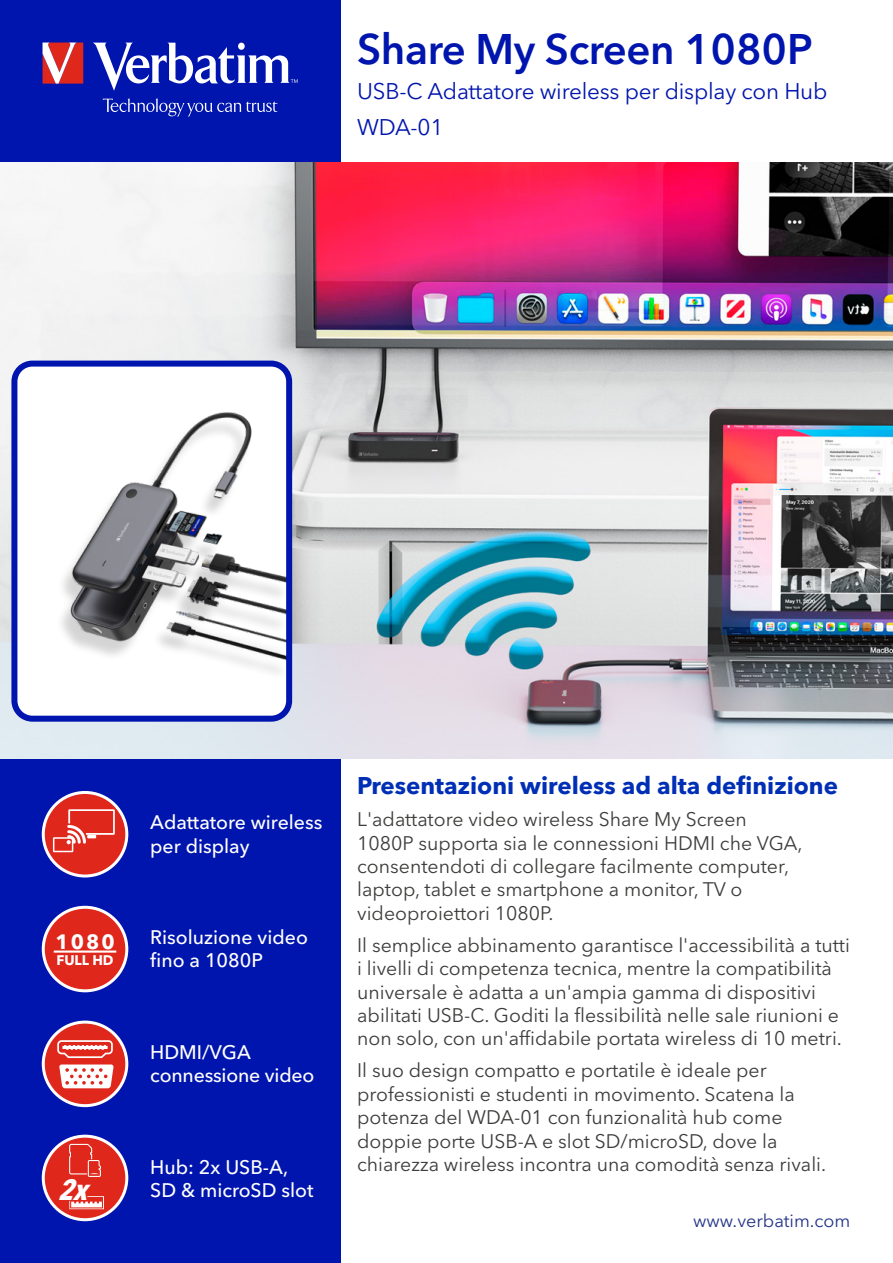
<style>
.page{position:relative;width:893px;height:1263px;background:#fff}
.page>*{position:absolute;margin:0;border:0;box-sizing:border-box;transform-origin:0 0}
.t1{font:600 42.45px "Avenir Next LT Pro";letter-spacing:-.01em;color:#0015ad}
.t2{font:italic 700 condensed 29.1px "Avenir Next LT Pro";color:#fff}
.t3{font:700 24px "Avenir Next LT Pro";color:#002fb5}
.t4{font:22.5px/35.5px "Avenir Next LT Pro";letter-spacing:-.01em;color:#0015ad}
.t5{font:700 20.55px "Avenir Next LT Pro";color:#fff}
.t6{font:19.5px/23.4px "Avenir Next LT Pro";color:#3c3c3b}
.t7{font:500 19.5px/23.4px "Avenir Next LT Pro";color:#fff}
.t8{font:18px "Avenir Next LT Pro";color:#243588}
.t9{font:700 13.8px "Avenir Next LT Pro";color:#fff}
</style>
<div class="page">
<div style="left:0;top:0;width:340px;height:1263px;background:#0015ad"></div>
<img style="left:0;top:163px;width:893px;height:595px">
<div style="left:14px;top:364px;width:275px;height:355px;background:#fff;border-radius:18px"></div>
<img style="left:61px;top:412px;width:224px;height:261px">
<div style="left:11px;top:361px;width:281px;height:361px;border:6px solid #0015ad;border-radius:18px"></div>
<svg style="left:103px;top:98px;width:175px;height:18px"></svg>
<svg style="left:93px;top:43px;width:205px;height:48px"></svg>
<svg style="left:43px;top:43px;width:40px;height:41px;background:#e25f5b"></svg>
<div style="left:43px;top:1136px;width:84px;height:84px;background:#df271c;border-radius:50%"></div>
<svg style="left:69px;top:1144px;width:32px;height:33px"></svg>
<svg style="left:69px;top:1196px;width:35px;height:13px"></svg>
<div style="left:42px;top:1135px;width:86px;height:86px;border:3px solid #fff;border-radius:50%"></div>
<svg style="left:43px;top:1022px;width:84px;height:84px;background:#e24037"></svg>
<svg style="left:56px;top:1039px;width:58px;height:49px;background:#ef958f"></svg>
<div style="left:42px;top:1020px;width:86px;height:87px;border:3px solid #fff;border-radius:50%"></div>
<div style="left:43px;top:907px;width:84px;height:84px;background:#df271c;border-radius:50%"></div>
<hr style="left:54px;top:950px;width:62px;height:3px;background:#fff">
<div style="left:42px;top:906px;width:86px;height:86px;border:3px solid #fff;border-radius:50%"></div>
<div style="left:43px;top:792px;width:84px;height:84px;background:#df271c;border-radius:50%"></div>
<div style="left:53px;top:837px;width:20px;height:15px;border:2px solid #fff"></div>
<svg style="left:66px;top:809px;width:49px;height:36px"></svg>
<div style="left:42px;top:791px;width:86px;height:86px;border:3px solid #fff;border-radius:50%"></div>
<h1 class="t1" style="left:357px;top:23px;width:457px">Share My Screen 1080P</h1>
<p class="t4" style="left:357px;top:74px;width:472px">USB-C Adattatore wireless per display con Hub<br>WDA-01</p>
<p class="t5" style="left:55px;top:929px;width:61px">1080</p>
<p class="t9" style="left:56px;top:952px;width:59px">FULL HD</p>
<h2 class="t2" style="left:58px;top:1172px;width:41px">2x</h2>
<p class="t7" style="left:150px;top:811px;width:174px">Adattatore wireless per display</p>
<p class="t7" style="left:150px;top:925px;width:159px">Risoluzione video fino a 1080P</p>
<p class="t7" style="left:150px;top:1040px;width:166px">HDMI/VGA connessione video</p>
<p class="t7" style="left:150px;top:1155px;width:165px">Hub: 2x USB-A,<br>SD &amp; microSD slot</p>
<p class="t3" style="left:357px;top:771px;width:482px">Presentazioni wireless ad alta definizione</p>
<p class="t6" style="left:357px;top:808px;width:447px">L'adattatore video wireless Share My Screen 1080P supporta sia le connessioni HDMI che VGA, consentendoti di collegare facilmente computer, laptop, tablet e smartphone a monitor, TV o videoproiettori 1080P.</p>
<p class="t6" style="left:357px;top:933px;width:494px">Il semplice abbinamento garantisce l'accessibilità a tutti i livelli di competenza tecnica, mentre la compatibilità universale è adatta a un'ampia gamma di dispositivi abilitati USB-C. Goditi la flessibilità nelle sale riunioni e non solo, con un'affidabile portata wireless di 10 metri.</p>
<p class="t6" style="left:357px;top:1059px;width:470px">Il suo design compatto e portatile è ideale per professionisti e studenti in movimento. Scatena la potenza del WDA-01 con funzionalità hub come doppie porte USB-A e slot SD/microSD, dove la chiarezza wireless incontra una comodità senza rivali.</p>
<p class="t8" style="left:693px;top:1210px;width:159px">www.verbatim.com</p>
</div>
